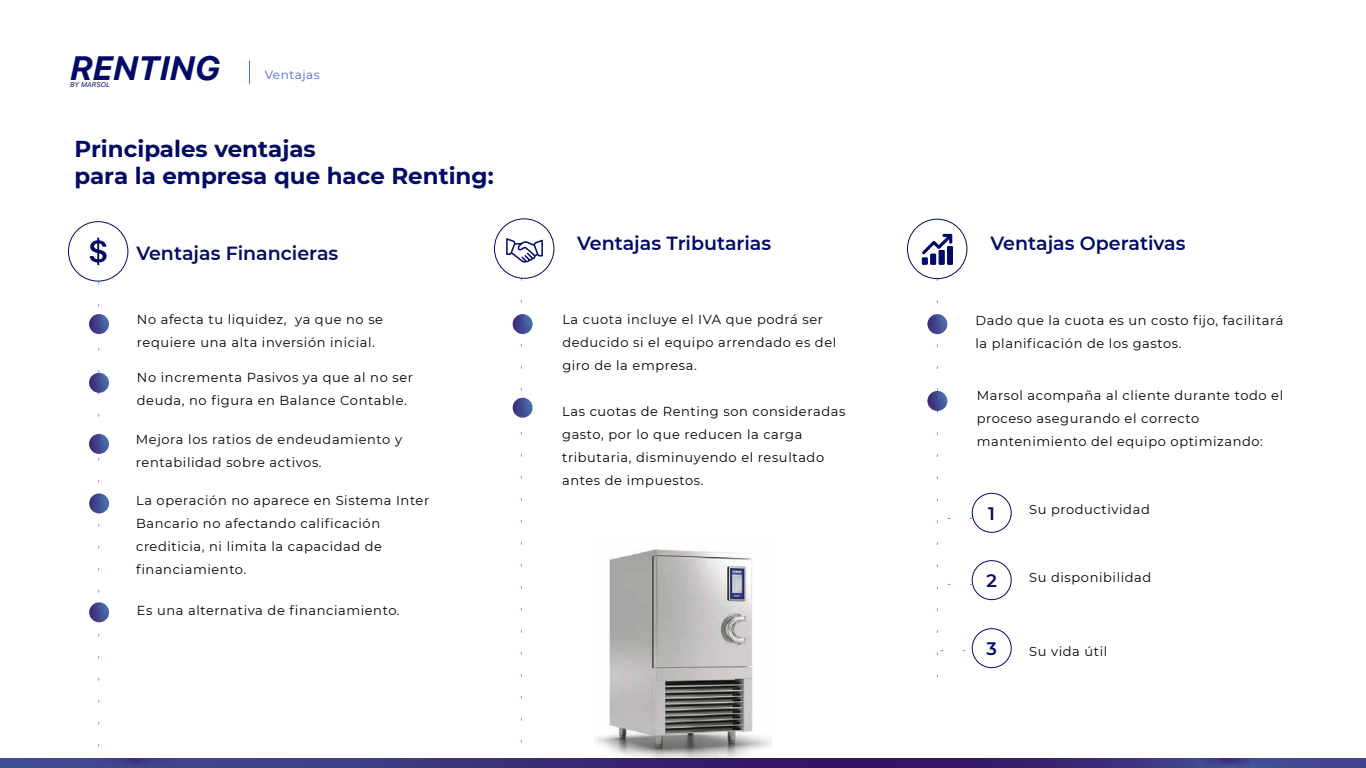
<style>
.page{position:relative;width:1366px;height:768px;background:#fff}
.page>*{position:absolute;margin:0;border:0;box-sizing:border-box;transform-origin:0 0}
.t1{font:italic 700 33.7px "SF Pro Text";letter-spacing:-.02em;color:#010a66}
.t2{font:700 23px/27.6px "Montserrat";color:#010a66}
.t3{font:600 19px "Montserrat";color:#010a66}
.t4{font:600 18px "Montserrat";color:#010a66}
.t5{font:13px/23px "Montserrat";letter-spacing:.045em;color:#000}
.t6{font:12px "Montserrat";letter-spacing:.045em;color:#466adf}
.t7{font:italic 6.9px "SF Pro Text";color:#010a66}
</style>
<div class="page">
<svg style="left:521px;top:279px;width:1px;height:480px"></svg>
<svg style="left:98px;top:282px;width:1px;height:477px"></svg>
<div style="left:68px;top:221px;width:60px;height:61px;border:1px solid #010a66;border-radius:50%"></div>
<svg style="left:90px;top:238px;width:17px;height:27px"></svg>
<svg style="left:89px;top:314px;width:20px;height:20px"></svg>
<svg style="left:89px;top:373px;width:20px;height:20px"></svg>
<svg style="left:89px;top:434px;width:20px;height:20px"></svg>
<div style="left:494px;top:218px;width:60px;height:61px;border:1px solid #010a66;border-radius:50%"></div>
<svg style="left:506px;top:238px;width:37px;height:25px"></svg>
<svg style="left:513px;top:314px;width:20px;height:20px"></svg>
<svg style="left:513px;top:398px;width:20px;height:20px"></svg>
<div style="left:907px;top:219px;width:60px;height:60px;border:1px solid #010a66;border-radius:50%"></div>
<svg style="left:922px;top:234px;width:31px;height:31px"></svg>
<svg style="left:927px;top:314px;width:20px;height:20px"></svg>
<img style="left:595px;top:549px;width:176px;height:210px">
<svg style="left:89px;top:493px;width:20px;height:20px"></svg>
<svg style="left:89px;top:602px;width:20px;height:20px"></svg>
<svg style="left:0;top:759px;width:1366px;height:9px;background:#3b317a"></svg>
<div style="left:972px;top:493px;width:40px;height:40px;border:1px solid #010a66;border-radius:50%"></div>
<div style="left:972px;top:560px;width:40px;height:40px;border:1px solid #010a66;border-radius:50%"></div>
<div style="left:972px;top:628px;width:40px;height:40px;border:1px solid #010a66;border-radius:50%"></div>
<svg style="left:927px;top:391px;width:20px;height:20px"></svg>
<svg style="left:930px;top:279px;width:42px;height:398px"></svg>
<svg style="left:249px;top:61px;width:1px;height:23px"></svg>
<h1 class="t1" style="left:70px;top:43px;width:152px">RENTING</h1>
<p class="t7" style="left:70px;top:80px;width:41px">BY MARSOL</p>
<p class="t6" style="left:265px;top:66px;width:57px">Ventajas</p>
<h2 class="t2" style="left:74px;top:134px;width:421px">Principales ventajas<br>para la empresa que hace Renting:</h2>
<h3 class="t3" style="left:136px;top:240px;width:203px">Ventajas Financieras</h3>
<p class="t5" style="left:137px;top:307px;width:248px">No afecta tu liquidez, ya que no se requiere una alta inversión inicial.</p>
<p class="t5" style="left:137px;top:366px;width:278px">No incrementa Pasivos ya que al no ser deuda, no figura en Balance Contable.</p>
<p class="t5" style="left:136px;top:428px;width:268px">Mejora los ratios de endeudamiento y rentabilidad sobre activos.</p>
<p class="t5" style="left:136px;top:489px;width:295px">La operación no aparece en Sistema Inter Bancario no afectando calificación crediticia, ni limita la capacidad de financiamiento.</p>
<p class="t5" style="left:137px;top:599px;width:264px">Es una alternativa de financiamiento.</p>
<h3 class="t3" style="left:577px;top:229px;width:196px">Ventajas Tributarias</h3>
<p class="t5" style="left:562px;top:307px;width:275px">La cuota incluye el IVA que podrá ser deducido si el equipo arrendado es del giro de la empresa.</p>
<p class="t5" style="left:562px;top:399px;width:285px">Las cuotas de Renting son consideradas gasto, por lo que reducen la carga tributaria, disminuyendo el resultado antes de impuestos.</p>
<h3 class="t3" style="left:990px;top:230px;width:197px">Ventajas Operativas</h3>
<p class="t5" style="left:976px;top:308px;width:310px">Dado que la cuota es un costo fijo, facilitará la planificación de los gastos.</p>
<p class="t5" style="left:977px;top:383px;width:308px">Marsol acompaña al cliente durante todo el proceso asegurando el correcto mantenimiento del equipo optimizando:</p>
<h3 class="t4" style="left:988px;top:500px;width:8px">1</h3>
<p class="t5" style="left:1029px;top:497px;width:122px">Su productividad</p>
<h3 class="t4" style="left:986px;top:568px;width:12px">2</h3>
<p class="t5" style="left:1029px;top:565px;width:124px">Su disponibilidad</p>
<h3 class="t4" style="left:986px;top:636px;width:12px">3</h3>
<p class="t5" style="left:1029px;top:640px;width:80px">Su vida útil</p>
</div>
